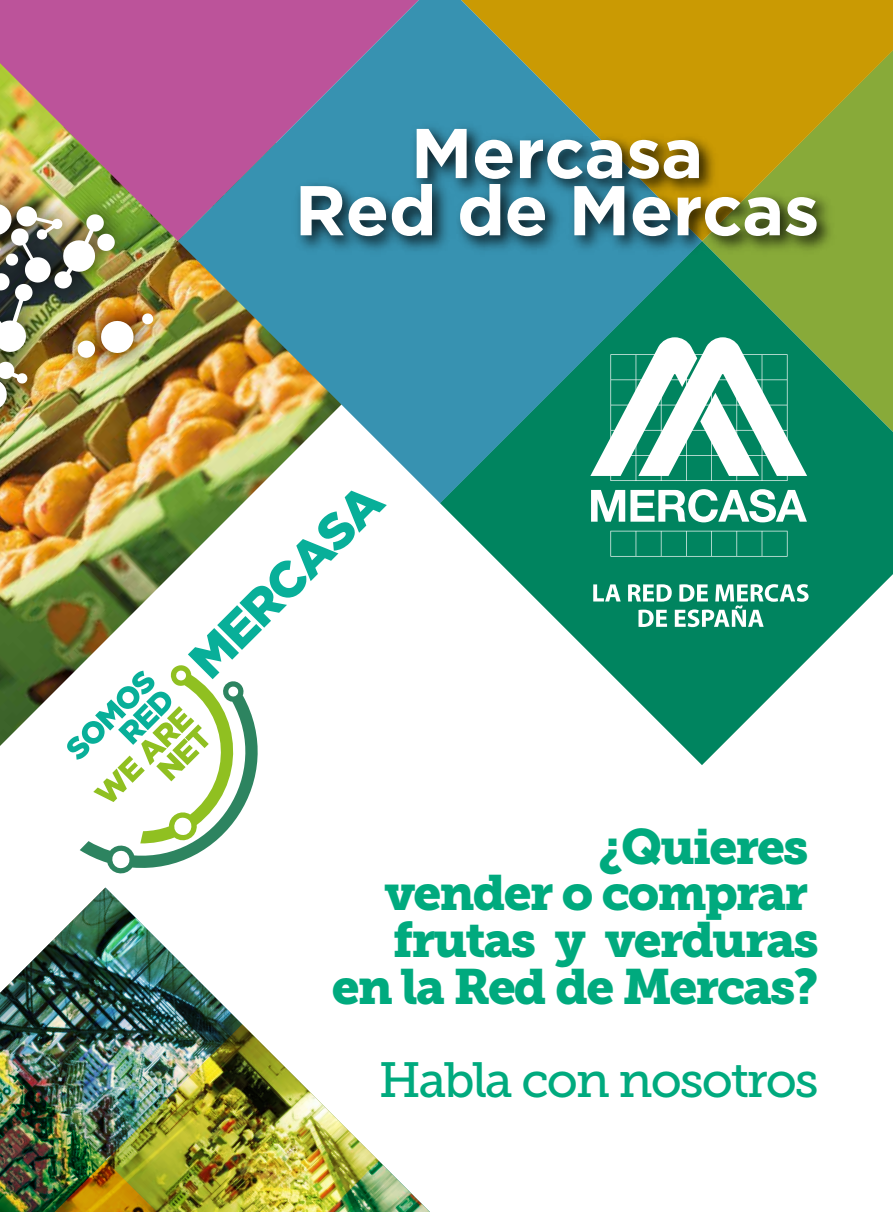
<style>
.page{position:relative;width:893px;height:1212px;background:#fff}
.page>*{position:absolute;margin:0;border:0;box-sizing:border-box;transform-origin:0 0}
.t1{font:700 70.2px/57.2px "Gotham";letter-spacing:-.01em;color:#fff;text-align:center}
.t2{font:49.35px/46.7px "Museo Slab 900";letter-spacing:-.04em;color:#00aa7e;text-align:right}
.t3{font:49.35px "Museo Slab 500";letter-spacing:-.04em;color:#00aa7e}
</style>
<div class="page">
<img style="left:0;top:603px;width:67px;height:143px">
<img style="left:0;top:241px;width:178px;height:362px">
<img style="left:0;top:241px;width:134px;height:166px">
<svg style="left:142px;top:313px;width:11px;height:11px"></svg>
<img style="left:0;top:887px;width:430px;height:325px">
<svg style="left:440px;top:432px;width:453px;height:333px"></svg>
<img style="left:178px;top:0;width:524px;height:503px">
<svg style="left:0;top:0;width:419px;height:241px;background:#a56d90"></svg>
<svg style="left:702px;top:241px;width:191px;height:191px;background:#589c46"></svg>
<svg style="left:461px;top:0;width:432px;height:241px;background:#af9b1e"></svg>
<svg style="left:67px;top:491px;width:320px;height:383px"></svg>
<svg style="left:590px;top:337px;width:217px;height:220px"></svg>
<svg style="left:593px;top:584px;width:28px;height:17px"></svg>
<svg style="left:628px;top:584px;width:181px;height:43px"></svg>
<img style="left:283px;top:107px;width:559px;height:164px">
<h1 class="t1" style="left:295px;top:123px;width:526px">Mercasa<br>Red de Mercas</h1>
<p class="t2" style="left:332px;top:823px;width:488px">¿Quieres<br>vender o comprar frutas y verduras en la Red de Mercas?</p>
<p class="t3" style="left:379px;top:1052px;width:442px">Habla con nosotros</p>
</div>
